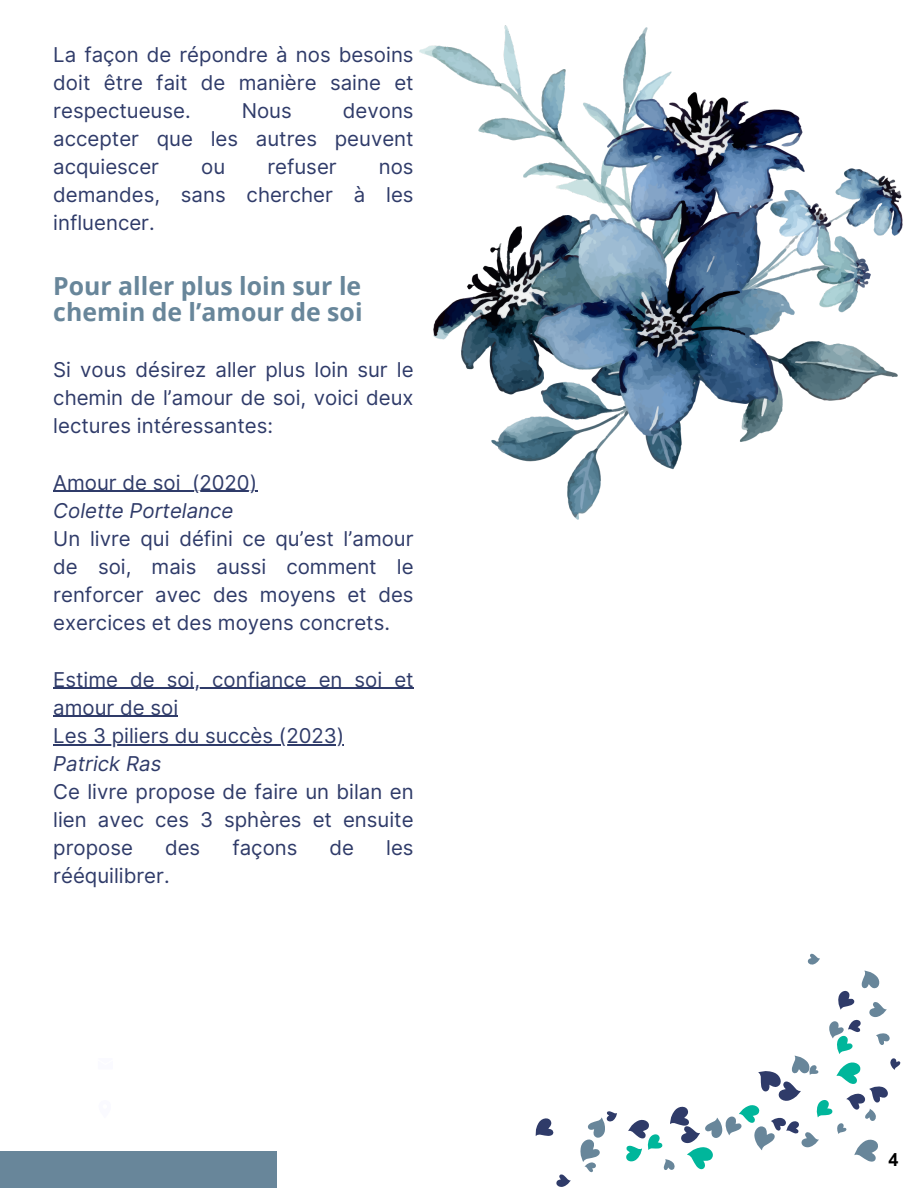
<style>
.page{position:relative;width:918px;height:1188px;background:#fff}
.page>*{position:absolute;margin:0;border:0;box-sizing:border-box;transform-origin:0 0}
.t1{font:700 24.9px/25.8px "Open Sans";color:#68869a}
.t2{font:20.4px/28.2px "Inter";color:#2f3b69;text-align:justify}
.t3{font:italic 20.4px "Inter";color:#2f3b69}
.t4{font:700 18px "Arial MT Pro";color:#000}
.s1{font-style:italic}
</style>
<div class="page">
<div style="left:0;top:1152px;width:277px;height:36px;background:#68869a"></div>
<svg style="left:626px;top:953px;width:275px;height:217px"></svg>
<svg style="left:580px;top:1111px;width:37px;height:62px"></svg>
<svg style="left:535px;top:1118px;width:19px;height:18px"></svg>
<svg style="left:556px;top:1174px;width:15px;height:13px"></svg>
<img style="left:419px;top:26px;width:483px;height:493px">
<hr style="left:53px;top:491px;width:128px;height:1px;background:#2f3b69">
<hr style="left:192px;top:491px;width:65px;height:1px;background:#2f3b69">
<hr style="left:53px;top:688px;width:361px;height:1px;background:#2f3b69">
<hr style="left:53px;top:716px;width:125px;height:1px;background:#2f3b69">
<hr style="left:53px;top:744px;width:291px;height:1px;background:#2f3b69">
<p class="t2" style="left:53px;top:40px;width:362px">La façon de répondre à nos besoins doit être fait de manière saine et respectueuse.</p>
<p class="t2" style="left:53px;top:96px;width:362px;text-indent:290px">devons accepter que les autres peuvent acquiescer</p>
<p class="t2" style="left:242px;top:96px;width:52px">Nous</p>
<p class="t2" style="left:201px;top:153px;width:26px">ou</p>
<p class="t2" style="left:267px;top:153px;width:71px">refuser</p>
<p class="t2" style="left:53px;top:153px;width:362px;text-indent:326px">nos demandes, sans chercher à les influencer.</p>
<h1 class="t1" style="left:53px;top:273px;width:311px">Pour aller plus loin sur le chemin de l’amour de soi</h1>
<p class="t2" style="left:53px;top:356px;width:362px">Si vous désirez aller plus loin sur le chemin de l’amour de soi, voici deux lectures intéressantes:</p>
<p class="t2" style="left:53px;top:468px;width:362px;text-align:left;text-indent:139px">(2020)<br><span class="s1">Colette Portelance<br></span>Un livre qui défini ce qu’est l’amour</p>
<p class="t2" style="left:53px;top:553px;width:362px">de soi, mais aussi comment le renforcer avec des moyens et des exercices et des moyens concrets.</p>
<p class="t2" style="left:53px;top:665px;width:362px">Estime de soi, confiance en soi et amour de soi</p>
<p class="t2" style="left:53px;top:721px;width:292px">Les 3 piliers du succès (2023)</p>
<p class="t3" style="left:53px;top:751px;width:110px">Patrick Ras</p>
<p class="t2" style="left:53px;top:778px;width:362px">Ce livre propose de faire un bilan en lien avec ces 3 sphères et ensuite propose</p>
<p class="t2" style="left:53px;top:468px;width:129px">Amour de soi</p>
<p class="t2" style="left:165px;top:834px;width:37px">des</p>
<p class="t2" style="left:232px;top:834px;width:67px">façons</p>
<p class="t2" style="left:330px;top:834px;width:26px">de</p>
<p class="t2" style="left:386px;top:834px;width:29px">les</p>
<p class="t2" style="left:53px;top:862px;width:118px">rééquilibrer.</p>
<p class="t4" style="left:888px;top:1153px;width:12px">4</p>
</div>
